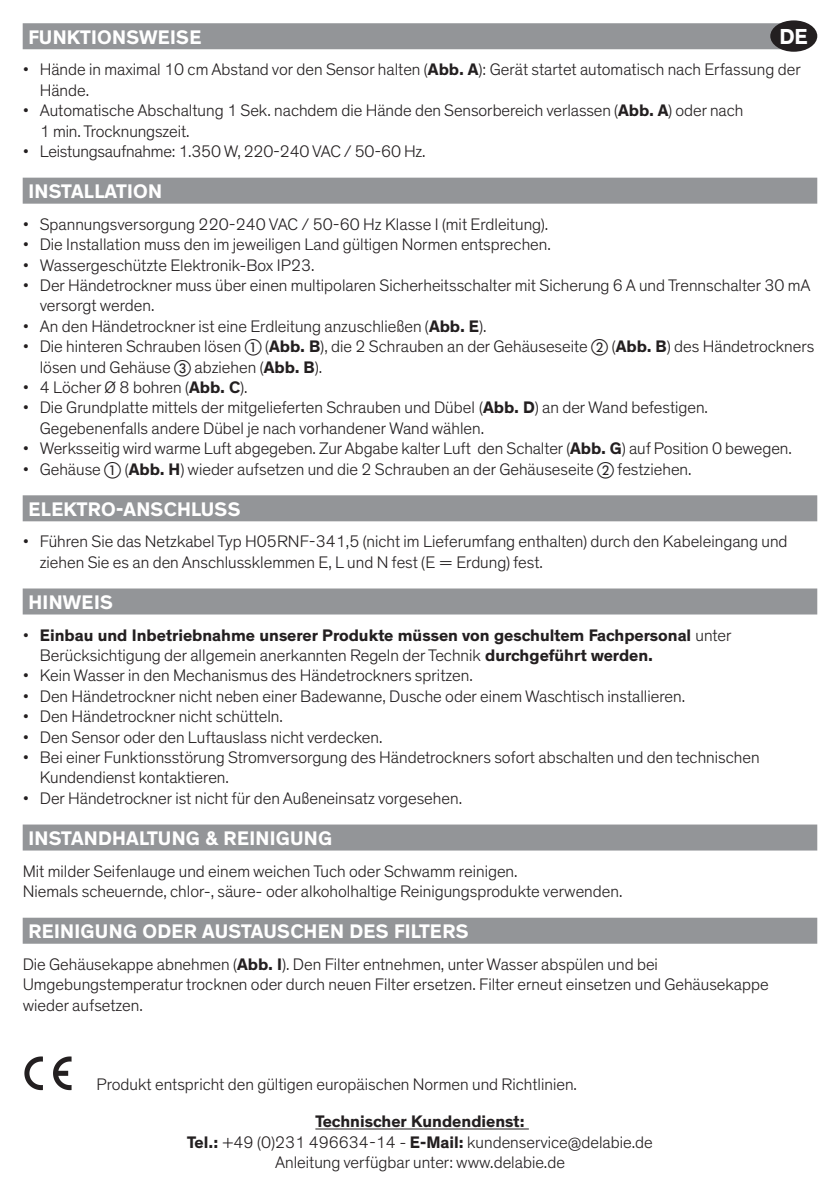
<style>
.page{position:relative;width:840px;height:1191px;background:#fff}
.page>*{position:absolute;margin:0;border:0;box-sizing:border-box;transform-origin:0 0}
.t1{font:700 22px "Theinhardt";color:#fff}
.titre_filet_gris{font:700 20px "Theinhardt";letter-spacing:.015em;color:#fff}
.titre_filet_gris_picto{font:700 20px "Theinhardt";letter-spacing:.015em;color:#fff}
.texte_puces{font:300 17px/20.4px "Theinhardt";color:#231f20}
.Texte_standard{font:300 17px/20.4px "Theinhardt";color:#231f20;text-align:center}
.t2{font:700 17px/20.4px "Theinhardt";color:#231f20}
.s1{font-weight:700}
.s2{font-family:"European Pi One";font-weight:400}
.s3{font-weight:300}
</style>
<div class="page">
<svg style="left:24px;top:1056px;width:47px;height:34px"></svg>
<div style="left:23px;top:23px;width:782px;height:26px;background:#939598"></div>
<div style="left:23px;top:178px;width:793px;height:26px;background:#939598"></div>
<div style="left:23px;top:495px;width:793px;height:26px;background:#939598"></div>
<div style="left:23px;top:588px;width:793px;height:26px;background:#939598"></div>
<div style="left:23px;top:824px;width:793px;height:26px;background:#939598"></div>
<div style="left:23px;top:917px;width:793px;height:26px;background:#939598"></div>
<div style="left:769px;top:20px;width:47px;height:32px;background:#231f20;border-radius:50%"></div>
<hr style="left:315px;top:1128px;width:213px;height:1px;background:#231f20">
<p class="t1" style="left:779px;top:23px;width:30px">DE</p>
<p class="titre_filet_gris_picto" style="left:28px;top:24px;width:174px">FUNKTIONSWEISE</p>
<p class="texte_puces" style="left:40px;top:60px;width:762px;text-indent:-17px">• Hände in maximal 10 cm Abstand vor den Sensor halten (<span class="s1">Abb. A</span>): Gerät startet automatisch nach Erfassung der<br>Hände.</p>
<p class="texte_puces" style="left:40px;top:100px;width:704px;text-indent:-17px">• Automatische Abschaltung 1 Sek. nachdem die Hände den Sensorbereich verlassen (<span class="s1">Abb. A</span>) oder nach<br>1 min. Trocknungszeit.</p>
<p class="texte_puces" style="left:23px;top:141px;width:404px">• Leistungsaufnahme: 1.350 W, 220-240 VAC / 50-60 Hz.</p>
<p class="titre_filet_gris" style="left:28px;top:179px;width:135px">INSTALLATION</p>
<p class="texte_puces" style="left:23px;top:214px;width:527px">• Spannungsversorgung 220-240 VAC / 50-60 Hz Klasse I (mit Erdleitung).</p>
<p class="texte_puces" style="left:23px;top:234px;width:529px">• Die Installation muss den im jeweiligen Land gültigen Normen entsprechen.</p>
<p class="texte_puces" style="left:23px;top:255px;width:293px">• Wassergeschützte Elektronik-Box IP23.</p>
<p class="texte_puces" style="left:40px;top:275px;width:772px;text-indent:-17px">• Der Händetrockner muss über einen multipolaren Sicherheitsschalter mit Sicherung 6 A und Trennschalter 30 mA versorgt werden.</p>
<p class="texte_puces" style="left:23px;top:316px;width:465px">• An den Händetrockner ist eine Erdleitung anzuschließen (<span class="s1">Abb. E</span>).</p>
<p class="texte_puces" style="left:40px;top:336px;width:775px;text-indent:-17px">• Die hinteren Schrauben lösen <span class="s2">A</span> (<span class="s1">Abb. B</span>), die 2 Schrauben an der Gehäuseseite <span class="s2">B</span> (<span class="s1">Abb. B</span>) des Händetrockners lösen und Gehäuse <span class="s2">C</span> abziehen (<span class="s1">Abb. B</span>).</p>
<p class="texte_puces" style="left:23px;top:377px;width:226px">• 4 Löcher Ø 8 bohren (<span class="s1">Abb. C</span>).</p>
<p class="texte_puces" style="left:40px;top:398px;width:669px;text-indent:-17px">• Die Grundplatte mittels der mitgelieferten Schrauben und Dübel (<span class="s1">Abb. D</span>) an der Wand befestigen.<br>Gegebenenfalls andere Dübel je nach vorhandener Wand wählen.</p>
<p class="texte_puces" style="left:23px;top:438px;width:770px">• Werksseitig wird warme Luft abgegeben. Zur Abgabe kalter Luft den Schalter (<span class="s1">Abb. G</span>) auf Position 0 bewegen.</p>
<p class="texte_puces" style="left:23px;top:459px;width:670px">• Gehäuse <span class="s2">A</span> (<span class="s1">Abb. H</span>) wieder aufsetzen und die 2 Schrauben an der Gehäuseseite <span class="s2">B</span> festziehen.</p>
<p class="titre_filet_gris" style="left:28px;top:496px;width:213px">ELEKTRO-ANSCHLUSS</p>
<p class="texte_puces" style="left:40px;top:532px;width:748px;text-indent:-17px">• Führen Sie das Netzkabel Typ H05RNF-341,5 (nicht im Lieferumfang enthalten) durch den Kabeleingang und ziehen Sie es an den Anschlussklemmen E, L und N fest (E = Erdung) fest.</p>
<p class="titre_filet_gris" style="left:28px;top:589px;width:86px">HINWEIS</p>
<p class="t2" style="left:40px;top:625px;width:693px;text-indent:-17px"><span class="s3">•</span> Einbau und Inbetriebnahme unserer Produkte müssen von geschultem Fachpersonal <span class="s3">unter<br>Berücksichtigung der allgemein anerkannten Regeln der Technik</span> durchgeführt werden.</p>
<p class="texte_puces" style="left:23px;top:666px;width:451px">• Kein Wasser in den Mechanismus des Händetrockners spritzen.</p>
<p class="texte_puces" style="left:23px;top:686px;width:663px">• Den Händetrockner nicht neben einer Badewanne, Dusche oder einem Waschtisch installieren.</p>
<p class="texte_puces" style="left:23px;top:706px;width:261px">• Den Händetrockner nicht schütteln.</p>
<p class="texte_puces" style="left:23px;top:727px;width:361px">• Den Sensor oder den Luftauslass nicht verdecken.</p>
<p class="texte_puces" style="left:40px;top:747px;width:721px;text-indent:-17px">• Bei einer Funktionsstörung Stromversorgung des Händetrockners sofort abschalten und den technischen<br>Kundendienst kontaktieren.</p>
<p class="texte_puces" style="left:23px;top:788px;width:440px">• Der Händetrockner ist nicht für den Außeneinsatz vorgesehen.</p>
<p class="titre_filet_gris" style="left:28px;top:825px;width:305px">INSTANDHALTUNG &amp; REINIGUNG</p>
<p class="texte_puces" style="left:23px;top:861px;width:496px">Mit milder Seifenlauge und einem weichen Tuch oder Schwamm reinigen.</p>
<p class="texte_puces" style="left:23px;top:881px;width:601px">Niemals scheuernde, chlor-, säure- oder alkoholhaltige Reinigungsprodukte verwenden.</p>
<p class="titre_filet_gris" style="left:28px;top:919px;width:441px">REINIGUNG ODER AUSTAUSCHEN DES FILTERS</p>
<p class="texte_puces" style="left:23px;top:954px;width:747px">Die Gehäusekappe abnehmen (<span class="s1">Abb. I</span>). Den Filter entnehmen, unter Wasser abspülen und bei<br>Umgebungstemperatur trocknen oder durch neuen Filter ersetzen. Filter erneut einsetzen und Gehäusekappe wieder aufsetzen.</p>
<p class="Texte_standard" style="left:96px;top:1074px;width:481px">Produkt entspricht den gültigen europäischen Normen und Richtlinien.</p>
<p class="Texte_standard" style="left:187px;top:1111px;width:467px"><span class="s1">Technischer Kundendienst:<br>Tel.:</span> +49 (0)231 496634-14 - <span class="s1">E-Mail:</span> kundenservice@delabie.de<br>Anleitung verfügbar unter: www.delabie.de</p>
</div>
